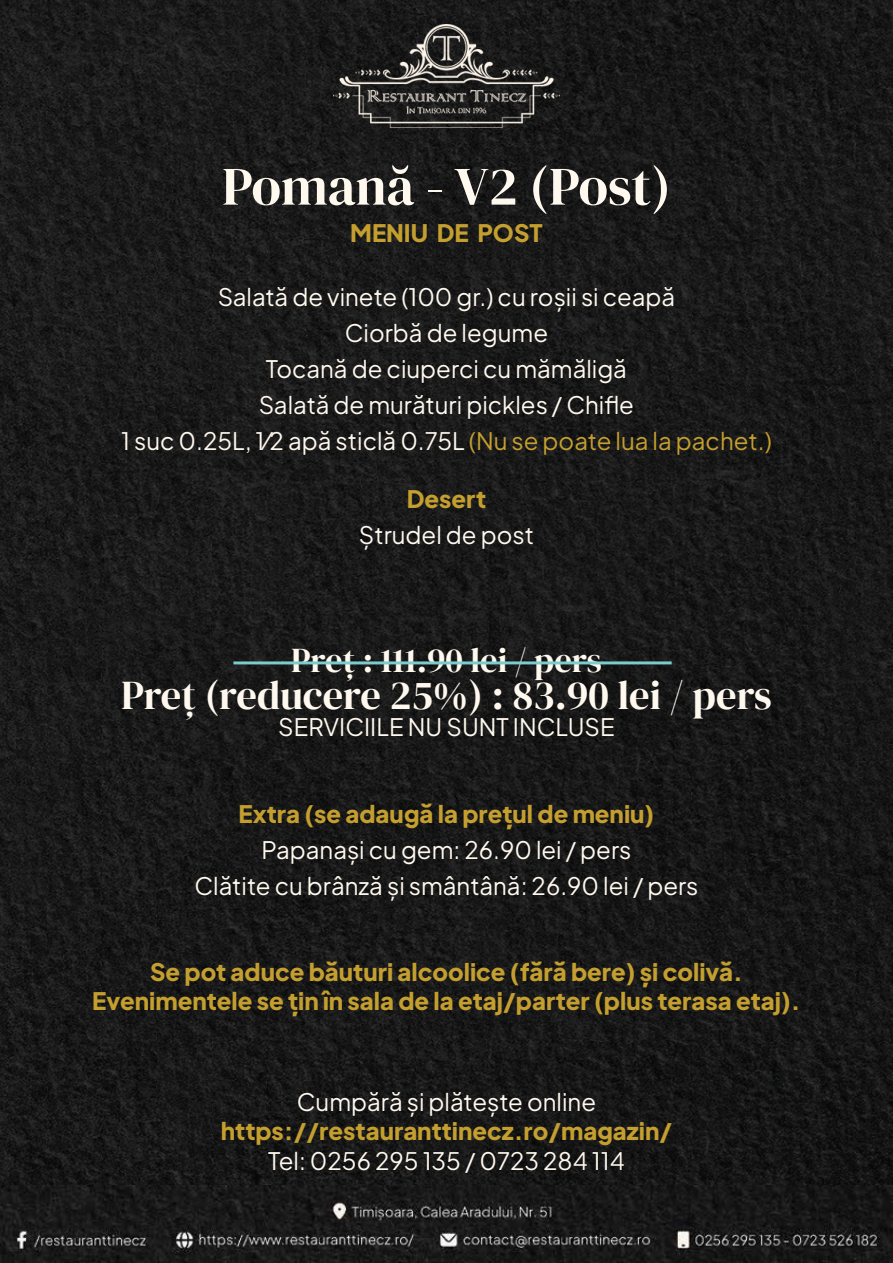
<style>
.page{position:relative;width:893px;height:1263px;background:#fff}
.page>*{position:absolute;margin:0;border:0;box-sizing:border-box;transform-origin:0 0}
.t1{font:67.5px "DM Serif Display";letter-spacing:-.005em;color:#fff8ee}
.t2{font:54px "DM Serif Display";color:#fff8ee}
.t3{font:40.5px "DM Serif Display";color:#fff8ee}
.t4{font:34.5px "DM Serif Display";color:#fff8ee}
.t5{font:24px/36px "Plus Jakarta Sans";color:#fff8ee;text-align:center}
.t6{font:24px/28.8px "Plus Jakarta Sans";color:#c49f2f;text-align:center}
.s1{color:#c49f2f}
</style>
<div class="page">
<img style="left:0;top:0;width:893px;height:1263px">
<hr style="left:233px;top:661px;width:439px;height:3px;background:#7acccd">
<img style="left:1px;top:1185px;width:891px;height:78px">
<img style="left:334px;top:24px;width:225px;height:103px">
<h1 class="t1" style="left:268px;top:127px;width:358px">Pomană - V1</h1>
<p class="t6" style="left:350px;top:216px;width:194px">MENIU DE POST</p>
<h2 class="t2" style="left:222px;top:155px;width:450px">Pomană - V2 (Post)</h2>
<p class="t5" style="left:121px;top:277px;width:652px">Salată de vinete (100 gr.) cu roșii si ceapă<br>Ciorbă de legume<br>Tocană de ciuperci cu mămăligă<br>Salată de murături pickles / Chifle<br>1 suc 0.25L, 1⁄2 apă sticlă 0.75L <span class="s1">(Nu se poate lua la pachet.)</span></p>
<p class="t6" style="left:407px;top:482px;width:81px">Desert</p>
<p class="t5" style="left:359px;top:515px;width:177px">Ștrudel de post</p>
<h3 class="t4" style="left:291px;top:640px;width:312px">Preț : 111.90 lei / pers</h3>
<h3 class="t3" style="left:121px;top:672px;width:652px">Preț (reducere 25%) : 83.90 lei / pers</h3>
<p class="t5" style="left:278px;top:707px;width:338px">SERVICIILE NU SUNT INCLUSE</p>
<p class="t6" style="left:239px;top:797px;width:417px">Extra (se adaugă la prețul de meniu)</p>
<p class="t5" style="left:194px;top:829px;width:506px">Papanași cu gem: 26.90 lei / pers<br>Clătite cu brânză și smântână: 26.90 lei / pers</p>
<p class="t6" style="left:92px;top:955px;width:710px">Se pot aduce băuturi alcoolice (fără bere) și colivă.<br>Evenimentele se țin în sala de la etaj/parter (plus terasa etaj).</p>
<p class="t5" style="left:297px;top:1081px;width:301px">Cumpără și plătește online</p>
<p class="t6" style="left:221px;top:1114px;width:453px">https://restauranttinecz.ro/magazin/</p>
<p class="t5" style="left:268px;top:1140px;width:358px">Tel: 0256 295 135 / 0723 284 114</p>
</div>
